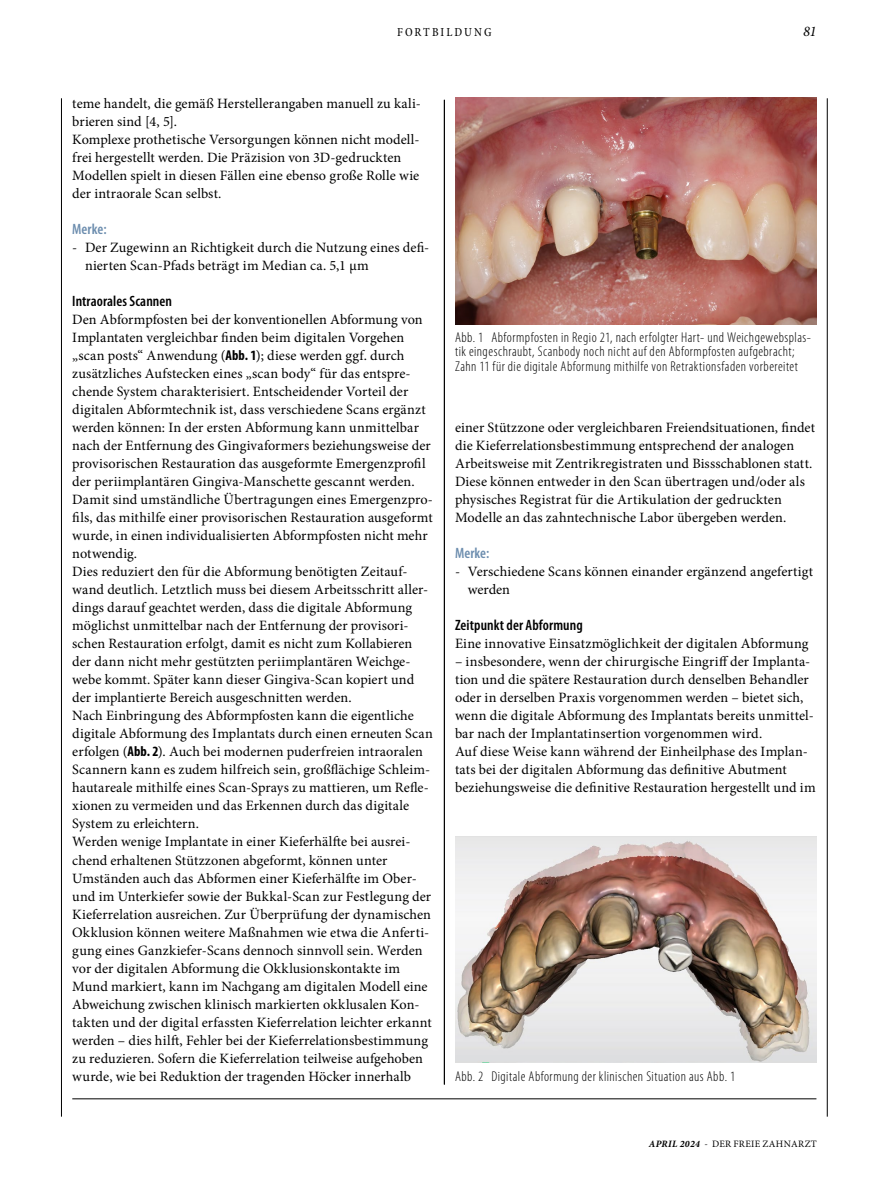
<style>
.page{position:relative;width:893px;height:1187px;background:#fff}
.page>*{position:absolute;margin:0;border:0;box-sizing:border-box;transform-origin:0 0}
.SectionHeading_2_x{font:600 condensed 15px "Myriad Pro";letter-spacing:.005em;color:#000}
.Eyecatcher_Merksatz{font:600 condensed 15px "Myriad Pro";letter-spacing:.005em;color:#6c8dae}
.t1{font:italic 14.7px "Minion Pro";color:#000}
.Para_x{font:14.25px/18px "Minion Pro";letter-spacing:.005em;color:#000}
.Image_Caption_x{font:300 condensed 14.25px/14.2px "Myriad Pro";letter-spacing:.035em;color:#000}
.t2{font:condensed 12.3px "Minion Pro";letter-spacing:.15em;color:#000}
.t3{font:9.75px "Minion Pro";letter-spacing:.03em;color:#000}
.s1{font-family:"Myriad Pro";font-weight:700;font-stretch:condensed}
.s2{font-weight:700;font-style:italic}
</style>
<div class="page">
<hr style="left:444px;top:100px;width:1px;height:984px;background:#000">
<img style="left:455px;top:98px;width:361px;height:226px">
<img style="left:455px;top:836px;width:361px;height:226px">
<hr style="left:827px;top:98px;width:1px;height:1018px;background:#000">
<hr style="left:61px;top:98px;width:1px;height:1018px;background:#000">
<hr style="left:72px;top:1098px;width:744px;height:1px;background:#000">
<p class="t2" style="left:397px;top:24px;width:96px">FORTBILDUNG</p>
<p class="t1" style="left:803px;top:21px;width:15px">81</p>
<p class="Para_x" style="left:72px;top:95px;width:350px">teme handelt, die gemäß Herstellerangaben manuell zu kali&shy;brieren sind [4, 5].</p>
<p class="Para_x" style="left:72px;top:131px;width:349px">Komplexe prothetische Versorgungen können nicht modell&shy;frei hergestellt werden. Die Präzision von 3D-gedruckten Modellen spielt in diesen Fällen eine ebenso große Rolle wie der intraorale Scan selbst.</p>
<p class="Eyecatcher_Merksatz" style="left:72px;top:221px;width:36px">Merke:</p>
<p class="Para_x" style="left:85px;top:239px;width:346px;text-indent:-13px">- Der Zugewinn an Richtigkeit durch die Nutzung eines defi&shy;nierten Scan-Pfads beträgt im Median ca. 5,1 µm</p>
<p class="SectionHeading_2_x" style="left:72px;top:293px;width:101px">Intraorales Scannen</p>
<p class="Para_x" style="left:72px;top:311px;width:362px">Den Abformpfosten bei der konventionellen Abformung von Implantaten vergleichbar finden beim digitalen Vorgehen „scan posts“ Anwendung (<span class="s1">Abb. 1</span>); diese werden ggf. durch zusätzliches Aufstecken eines „scan body“ für das entspre&shy;chende System charakterisiert. Entscheidender Vorteil der digitalen Abformtechnik ist, dass verschiedene Scans ergänzt werden können: In der ersten Abformung kann unmittelbar nach der Entfernung des Gingivaformers beziehungsweise der provisorischen Restauration das ausgeformte Emergenzprofil der periimplantären Gingiva-Manschette gescannt werden.<br>Damit sind umständliche Übertragungen eines Emergenzpro&shy;fils, das mithilfe einer provisorischen Restauration ausgeformt wurde, in einen individualisierten Abformpfosten nicht mehr notwendig.</p>
<p class="Para_x" style="left:72px;top:563px;width:358px">Dies reduziert den für die Abformung benötigten Zeitauf&shy;wand deutlich. Letztlich muss bei diesem Arbeitsschritt aller&shy;dings darauf geachtet werden, dass die digitale Abformung möglichst unmittelbar nach der Entfernung der provisori&shy;schen Restauration erfolgt, damit es nicht zum Kollabieren der dann nicht mehr gestützten periimplantären Weichge&shy;webe kommt. Später kann dieser Gingiva-Scan kopiert und der implantierte Bereich ausgeschnitten werden.</p>
<p class="Para_x" style="left:72px;top:707px;width:362px">Nach Einbringung des Abformpfosten kann die eigentliche digitale Abformung des Implantats durch einen erneuten Scan erfolgen (<span class="s1">Abb. 2</span>). Auch bei modernen puderfreien intraoralen Scannern kann es zudem hilfreich sein, großflächige Schleim&shy;hautareale mithilfe eines Scan-Sprays zu mattieren, um Refle&shy;xionen zu vermeiden und das Erkennen durch das digitale System zu erleichtern.</p>
<p class="Para_x" style="left:72px;top:833px;width:361px">Werden wenige Implantate in einer Kieferhälfte bei ausrei&shy;chend erhaltenen Stützzonen abgeformt, können unter Umständen auch das Abformen einer Kieferhälfte im Ober&shy;und im Unterkiefer sowie der Bukkal-Scan zur Festlegung der Kieferrelation ausreichen. Zur Überprüfung der dynamischen Okklusion können weitere Maßnahmen wie etwa die Anferti&shy;gung eines Ganzkiefer-Scans dennoch sinnvoll sein. Werden vor der digitalen Abformung die Okklusionskontakte im Mund markiert, kann im Nachgang am digitalen Modell eine Abweichung zwischen klinisch markierten okklusalen Kon&shy;takten und der digital erfassten Kieferrelation leichter erkannt werden – dies hilft, Fehler bei der Kieferrelationsbestimmung zu reduzieren. Sofern die Kieferrelation teilweise aufgehoben wurde, wie bei Reduktion der tragenden Höcker innerhalb</p>
<p class="Image_Caption_x" style="left:455px;top:331px;width:357px">Abb. 1 Abformpfosten in Regio 21, nach erfolgter Hart- und Weichgewebsplas&shy;tik eingeschraubt, Scanbody noch nicht auf den Abformpfosten aufgebracht;<br>Zahn 11 für die digitale Abformung mithilfe von Retraktionsfaden vorbereitet</p>
<p class="Para_x" style="left:455px;top:419px;width:362px">einer Stützzone oder vergleichbaren Freiendsituationen, findet die Kieferrelationsbestimmung entsprechend der analogen Arbeitsweise mit Zentrikregistraten und Bissschablonen statt.<br>Diese können entweder in den Scan übertragen und/oder als physisches Registrat für die Artikulation der gedruckten Modelle an das zahntechnische Labor übergeben werden.</p>
<p class="Eyecatcher_Merksatz" style="left:455px;top:545px;width:36px">Merke:</p>
<p class="Para_x" style="left:468px;top:563px;width:347px;text-indent:-13px">- Verschiedene Scans können einander ergänzend angefertigt werden</p>
<p class="SectionHeading_2_x" style="left:455px;top:617px;width:129px">Zeitpunkt der Abformung</p>
<p class="Para_x" style="left:455px;top:635px;width:355px">Eine innovative Einsatzmöglichkeit der digitalen Abformung</p>
<p class="Para_x" style="left:455px;top:653px;width:360px">– insbesondere, wenn der chirurgische Eingriff der Implanta&shy;tion und die spätere Restauration durch denselben Behandler oder in derselben Praxis vorgenommen werden – bietet sich, wenn die digitale Abformung des Implantats bereits unmittel&shy;bar nach der Implantatinsertion vorgenommen wird.</p>
<p class="Para_x" style="left:455px;top:743px;width:362px">Auf diese Weise kann während der Einheilphase des Implan&shy;tats bei der digitalen Abformung das definitive Abutment beziehungsweise die definitive Restauration hergestellt und im</p>
<p class="Image_Caption_x" style="left:455px;top:1069px;width:282px">Abb. 2 Digitale Abformung der klinischen Situation aus Abb. 1</p>
<p class="t3" style="left:649px;top:1137px;width:170px"><span class="s2">April 2024</span> - DER FREIE ZAHNARZT</p>
</div>
